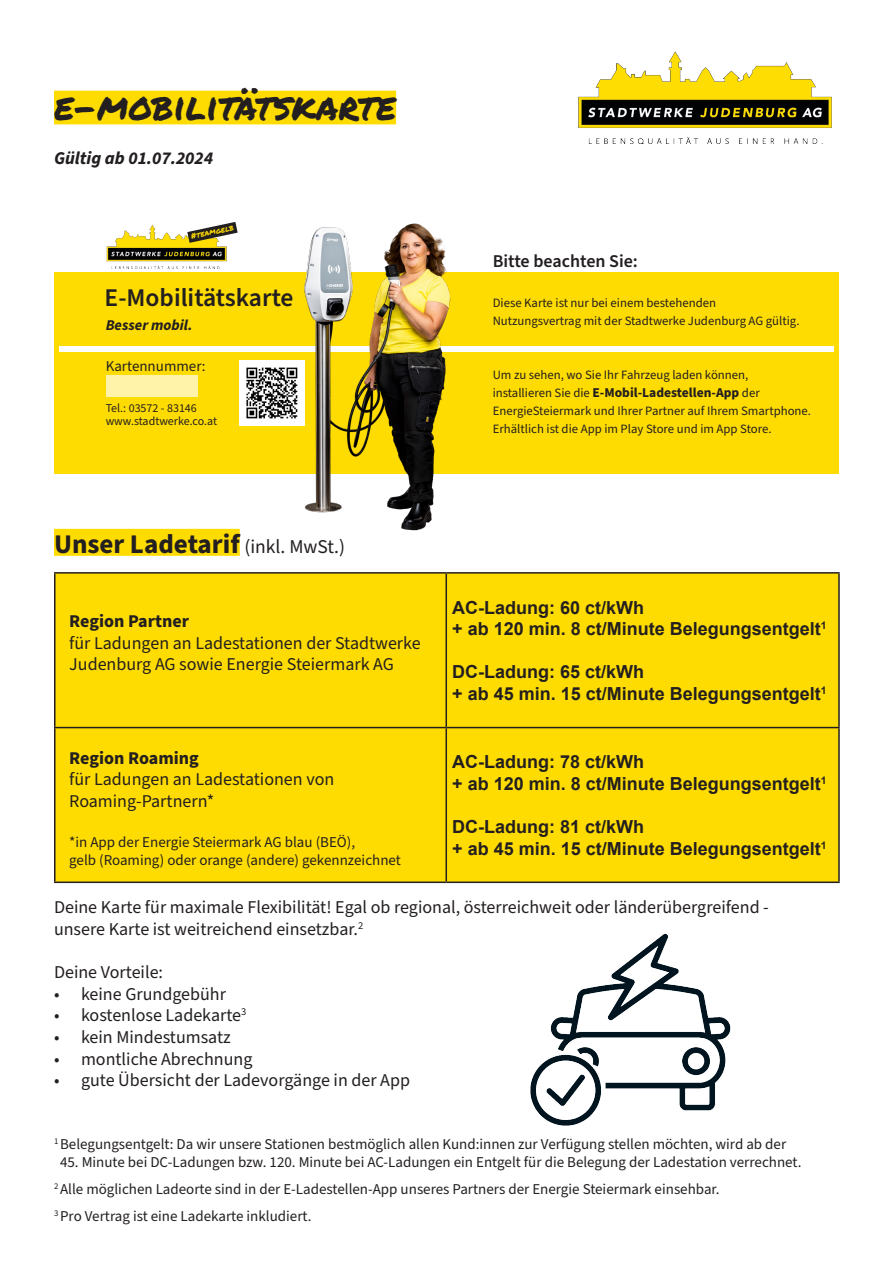
<style>
.page{position:relative;width:893px;height:1263px;background:#fff}
.page>*{position:absolute;margin:0;border:0;box-sizing:border-box;transform-origin:0 0}
.t1{font:38.25px "Permanent Marker";color:#231f20}
.t2{font:700 27px "Source Sans Pro";color:#231f20}
.t3{font:600 25.5px "Source Sans Pro";color:#231f20}
.t4{font:18px/21.6px "Source Sans Pro";color:#231f20}
.t5{font:700 18px/21.6px "Arial";color:#231f20}
.t6{font:700 18px "Source Sans Pro";color:#231f20}
.t7{font:italic 700 18px "Source Sans Pro";color:#231f20}
.t8{font:600 18px "Source Sans Pro";color:#231f20}
.t9{font:15px/18px "Source Sans Pro";color:#231f20}
.t10{font:italic 700 15px "Source Sans Pro";color:#231f20}
.t11{font:700 13.5px "Source Sans Pro";color:#231f20}
.t12{font:12.75px/18px "Source Sans Pro";color:#231f20}
.t13{font:12px "Source Sans Pro";color:#231f20}
.t14{font:7.95px "Permanent Marker";color:#ffdc01}
.s1{font-weight:400;font-size:12.75px}
.s2{font-weight:400;font-size:19.5px}
</style>
<div class="page">
<div style="left:56px;top:574px;width:782px;height:307px;background:#ffdc01"></div>
<hr style="left:54px;top:572px;width:392px;height:2px;background:#231f20">
<hr style="left:54px;top:574px;width:2px;height:153px;background:#231f20">
<hr style="left:446px;top:572px;width:394px;height:2px;background:#231f20">
<hr style="left:445px;top:574px;width:2px;height:153px;background:#231f20">
<hr style="left:838px;top:574px;width:2px;height:153px;background:#231f20">
<hr style="left:54px;top:727px;width:392px;height:1px;background:#231f20">
<hr style="left:54px;top:728px;width:2px;height:153px;background:#231f20">
<hr style="left:446px;top:727px;width:394px;height:1px;background:#231f20">
<hr style="left:445px;top:728px;width:2px;height:153px;background:#231f20">
<hr style="left:838px;top:728px;width:2px;height:153px;background:#231f20">
<hr style="left:54px;top:881px;width:392px;height:2px;background:#231f20">
<hr style="left:446px;top:881px;width:394px;height:2px;background:#231f20">
<div style="left:54px;top:273px;width:785px;height:201px;background:#ffdc01"></div>
<div style="left:59px;top:346px;width:774px;height:6px;background:#fff"></div>
<img style="left:297px;top:223px;width:189px;height:308px">
<img style="left:107px;top:225px;width:120px;height:43px">
<div style="left:107px;top:375px;width:91px;height:21px;background:#fff3aa"></div>
<img style="left:239px;top:361px;width:65px;height:65px">
<svg style="left:187px;top:222px;width:51px;height:21px"></svg>
<div style="left:54px;top:91px;width:342px;height:33px;background:#ffdc01"></div>
<div style="left:54px;top:529px;width:186px;height:27px;background:#ffdc01"></div>
<img style="left:578px;top:51px;width:254px;height:93px">
<img style="left:530px;top:933px;width:201px;height:193px">
<p class="t1" style="left:54px;top:77px;width:344px">E-MOBILITÄTSKARTE</p>
<p class="t7" style="left:54px;top:145px;width:160px">Gültig ab 01.07.2024</p>
<p class="t14" style="left:190px;top:230px;width:45px;rotate:-12deg">#TEAMGELB</p>
<p class="t3" style="left:105px;top:281px;width:190px">E-Mobilitätskarte</p>
<p class="t10" style="left:106px;top:314px;width:88px">Besser mobil.</p>
<p class="t9" style="left:106px;top:358px;width:102px">Kartennummer:</p>
<p class="t13" style="left:106px;top:400px;width:93px">Tel.: 03572 - 83146</p>
<p class="t13" style="left:106px;top:413px;width:113px">www.stadtwerke.co.at</p>
<p class="t8" style="left:493px;top:249px;width:147px">Bitte beachten Sie:</p>
<p class="t12" style="left:493px;top:294px;width:308px">Diese Karte ist nur bei einem bestehenden<br>Nutzungsvertrag mit der Stadtwerke Judenburg AG gültig.</p>
<p class="t12" style="left:493px;top:366px;width:257px">Um zu sehen, wo Sie Ihr Fahrzeug laden können,</p>
<p class="t11" style="left:493px;top:384px;width:269px"><span class="s1">installieren Sie die</span> E-Mobil-Ladestellen-App <span class="s1">der</span></p>
<p class="t12" style="left:493px;top:402px;width:320px">EnergieSteiermark und Ihrer Partner auf Ihrem Smartphone.<br>Erhältlich ist die App im Play Store und im App Store.</p>
<p class="t2" style="left:54px;top:525px;width:293px">Unser Ladetarif <span class="s2">(inkl. MwSt.)</span></p>
<p class="t6" style="left:69px;top:609px;width:121px">Region Partner</p>
<p class="t4" style="left:69px;top:632px;width:353px">für Ladungen an Ladestationen der Stadtwerke<br>Judenburg AG sowie Energie Steiermark AG</p>
<p class="t6" style="left:69px;top:745px;width:131px">Region Roaming</p>
<p class="t4" style="left:69px;top:769px;width:267px">für Ladungen an Ladestationen von<br>Roaming-Partnern*</p>
<p class="t9" style="left:69px;top:833px;width:333px">*in App der Energie Steiermark AG blau (BEÖ),<br>gelb (Roaming) oder orange (andere) gekennzeichnet</p>
<p class="t5" style="left:452px;top:597px;width:376px">AC-Ladung: 60 ct/kWh<br>+ ab 120 min. 8 ct/Minute Belegungsentgelt<sup>1</sup></p>
<p class="t5" style="left:452px;top:661px;width:376px">DC-Ladung: 65 ct/kWh<br>+ ab 45 min. 15 ct/Minute Belegungsentgelt<sup>1</sup></p>
<p class="t5" style="left:452px;top:751px;width:376px">AC-Ladung: 78 ct/kWh<br>+ ab 120 min. 8 ct/Minute Belegungsentgelt<sup>1</sup></p>
<p class="t5" style="left:452px;top:816px;width:376px">DC-Ladung: 81 ct/kWh<br>+ ab 45 min. 15 ct/Minute Belegungsentgelt<sup>1</sup></p>
<p class="t4" style="left:54px;top:897px;width:716px">Deine Karte für maximale Flexibilität! Egal ob regional, österreichweit oder länderübergreifend - unsere Karte ist weitreichend einsetzbar.<sup>2</sup></p>
<p class="t4" style="left:54px;top:962px;width:111px">Deine Vorteile:</p>
<p class="t4" style="left:54px;top:984px;width:173px">• keine Grundgebühr</p>
<p class="t4" style="left:54px;top:1005px;width:194px">• kostenlose Ladekarte<sup>3</sup></p>
<p class="t4" style="left:54px;top:1027px;width:178px">• kein Mindestumsatz</p>
<p class="t4" style="left:54px;top:1048px;width:200px">• montliche Abrechnung</p>
<p class="t4" style="left:54px;top:1070px;width:358px">• gute Übersicht der Ladevorgänge in der App</p>
<p class="t9" style="left:54px;top:1136px;width:734px"><sup>1</sup> Belegungsentgelt: Da wir unsere Stationen bestmöglich allen Kund:innen zur Verfügung stellen möchten, wird ab der</p>
<p class="t9" style="left:60px;top:1154px;width:743px">45. Minute bei DC-Ladungen bzw. 120. Minute bei AC-Ladungen ein Entgelt für die Belegung der Ladestation verrechnet.</p>
<p class="t9" style="left:54px;top:1181px;width:667px"><sup>2</sup> Alle möglichen Ladeorte sind in der E-Ladestellen-App unseres Partners der Energie Steiermark einsehbar.</p>
<p class="t9" style="left:54px;top:1208px;width:259px"><sup>3</sup> Pro Vertrag ist eine Ladekarte inkludiert.</p>
</div>
